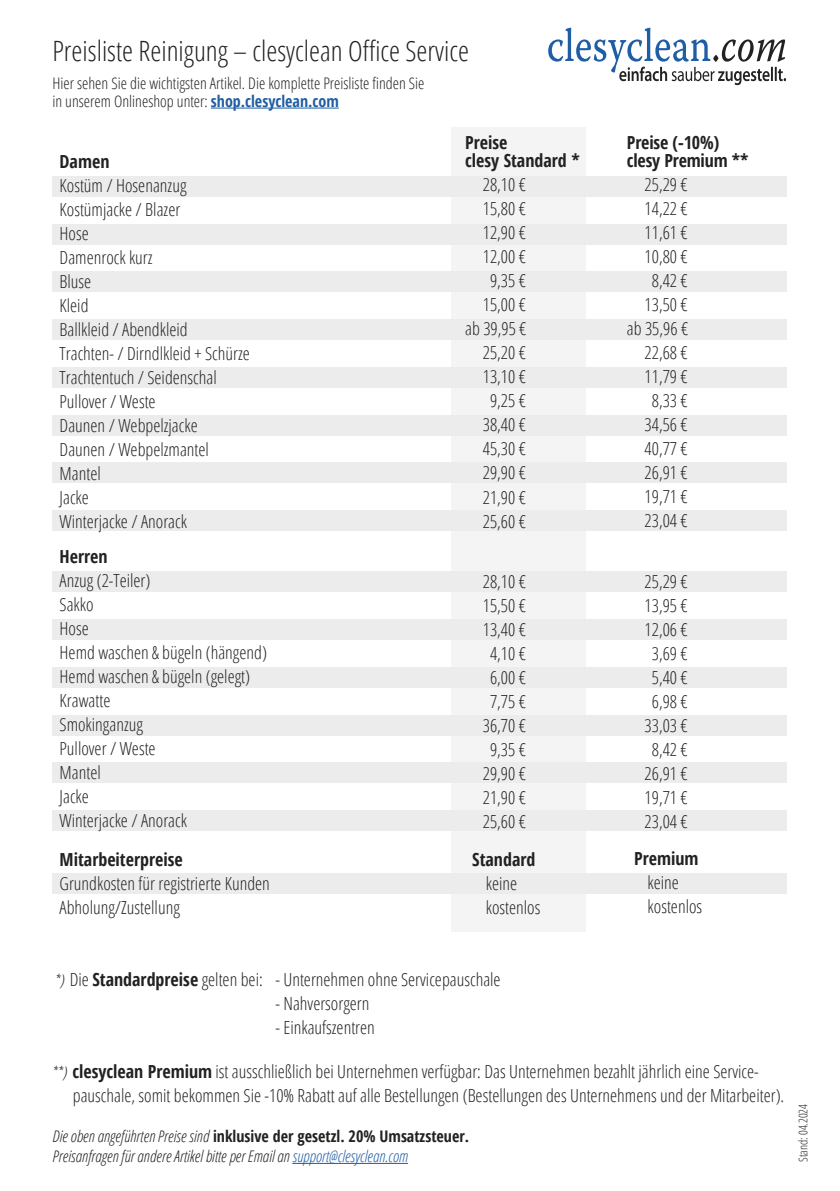
<style>
.page{position:relative;width:840px;height:1191px;background:#fff}
.page>*{position:absolute;margin:0;border:0;box-sizing:border-box;transform-origin:0 0}
.t1{font:300 condensed 28px "Open Sans";color:#222221}
.t2{font:300 condensed 18px/24px "Open Sans";color:#222221}
.t3{font:700 condensed 18px/18px "Open Sans";color:#222221}
.t4{font:italic 300 condensed 16px/20px "Open Sans";color:#222221}
.t5{font:300 condensed 16px/18px "Open Sans";color:#222221}
.t6{font:300 condensed 12px "Open Sans";color:#222221}
.s1{font-weight:700;color:#1f5da5}
.s2{font-style:italic;font-size:16px}
.s3{font-weight:700}
.s4{font-weight:700;font-style:normal}
.s5{color:#1f5da5}
</style>
<div class="page">
<hr style="left:211px;top:108px;width:127px;height:1px;background:#1f5da5">
<div style="left:450px;top:128px;width:135px;height:804px;background:#f4f4f4"></div>
<div style="left:52px;top:176px;width:734px;height:21px;background:#ececec"></div>
<div style="left:52px;top:571px;width:734px;height:21px;background:#ececec"></div>
<div style="left:52px;top:224px;width:734px;height:20px;background:#ececec"></div>
<div style="left:52px;top:619px;width:734px;height:21px;background:#ececec"></div>
<div style="left:52px;top:873px;width:734px;height:21px;background:#ececec"></div>
<div style="left:52px;top:271px;width:734px;height:21px;background:#ececec"></div>
<div style="left:52px;top:667px;width:734px;height:21px;background:#ececec"></div>
<div style="left:52px;top:319px;width:734px;height:21px;background:#ececec"></div>
<div style="left:52px;top:715px;width:734px;height:20px;background:#ececec"></div>
<div style="left:52px;top:367px;width:734px;height:21px;background:#ececec"></div>
<div style="left:52px;top:762px;width:734px;height:21px;background:#ececec"></div>
<div style="left:52px;top:415px;width:734px;height:20px;background:#ececec"></div>
<div style="left:52px;top:810px;width:734px;height:21px;background:#ececec"></div>
<div style="left:52px;top:462px;width:734px;height:21px;background:#ececec"></div>
<div style="left:52px;top:510px;width:734px;height:21px;background:#ececec"></div>
<hr style="left:292px;top:1163px;width:116px;height:1px;background:#1f5da5">
<svg style="left:548px;top:28px;width:237px;height:57px"></svg>
<h1 class="t1" style="left:52px;top:32px;width:418px">Preisliste Reinigung – clesyclean Office Service</h1>
<p class="t5" style="left:52px;top:73px;width:373px">Hier sehen Sie die wichtigsten Artikel. Die komplette Preisliste finden Sie in unserem Onlineshop unter: <span class="s1">shop.clesyclean.com</span></p>
<p class="t3" style="left:60px;top:154px;width:51px">Damen</p>
<p class="t2" style="left:60px;top:173px;width:192px">Kostüm / Hosenanzug<br>Kostümjacke / Blazer<br>Hose<br>Damenrock kurz<br>Bluse<br>Kleid<br>Ballkleid / Abendkleid<br>Trachten- / Dirndlkleid + Schürze<br>Trachtentuch / Seidenschal<br>Pullover / Weste<br>Daunen / Webpelzjacke<br>Daunen / Webpelzmantel<br>Mantel<br>Jacke<br>Winterjacke / Anorack</p>
<p class="t3" style="left:60px;top:549px;width:50px">Herren</p>
<p class="t2" style="left:60px;top:570px;width:209px">Anzug (2-Teiler)<br>Sakko<br>Hose<br>Hemd waschen &amp; bügeln (hängend)<br>Hemd waschen &amp; bügeln (gelegt)<br>Krawatte<br>Smokinganzug<br>Pullover / Weste<br>Mantel<br>Jacke<br>Winterjacke / Anorack</p>
<p class="t3" style="left:60px;top:852px;width:125px">Mitarbeiterpreise</p>
<p class="t2" style="left:60px;top:870px;width:212px">Grundkosten für registrierte Kunden<br>Abholung/Zustellung</p>
<p class="t3" style="left:465px;top:136px;width:116px">Preise<br>clesy Standard *</p>
<p class="t2" style="left:465px;top:175px;width:63px;text-align:right">28,10 €<br>15,80 €<br>12,90 €<br>12,00 €<br>9,35 €<br>15,00 € ab 39,95 €<br>25,20 €<br>13,10 €<br>9,25 €<br>38,40 €<br>45,30 €<br>29,90 €<br>21,90 €<br>25,60 €</p>
<p class="t2" style="left:482px;top:571px;width:45px;text-align:center">28,10 €<br>15,50 €<br>13,40 €<br>4,10 €<br>6,00 €<br>7,75 €<br>36,70 €<br>9,35 €<br>29,90 €<br>21,90 €<br>25,60 €</p>
<p class="t3" style="left:472px;top:852px;width:65px">Standard</p>
<p class="t2" style="left:485px;top:873px;width:56px">keine kostenlos</p>
<p class="t3" style="left:626px;top:136px;width:123px">Preise (-10%) clesy Premium **</p>
<p class="t2" style="left:626px;top:175px;width:63px;text-align:right">25,29 €<br>14,22 €<br>11,61 €<br>10,80 €<br>8,42 €<br>13,50 € ab 35,96 €<br>22,68 €<br>11,79 €<br>8,33 €<br>34,56 €<br>40,77 €<br>26,91 €<br>19,71 €<br>23,04 €</p>
<p class="t2" style="left:644px;top:571px;width:45px;text-align:center">25,29 €<br>13,95 €<br>12,06 €<br>3,69 €<br>5,40 €<br>6,98 €<br>33,03 €<br>8,42 €<br>26,91 €<br>19,71 €<br>23,04 €</p>
<p class="t3" style="left:633px;top:851px;width:66px">Premium</p>
<p class="t2" style="left:647px;top:872px;width:56px">keine kostenlos</p>
<p class="t2" style="left:55px;top:969px;width:447px"><span class="s2">*)</span> Die <span class="s3">Standardpreise</span> gelten bei: - Unternehmen ohne Servicepauschale</p>
<p class="t2" style="left:275px;top:991px;width:95px">- Nahversorgern</p>
<p class="t2" style="left:275px;top:1017px;width:101px">- Einkaufszentren</p>
<p class="t2" style="left:73px;top:1059px;width:712px;text-indent:-20px"><span class="s2">**)</span> <span class="s3">clesyclean Premium</span> ist ausschließlich bei Unternehmen verfügbar: Das Unternehmen bezahlt jährlich eine Service&shy;pauschale, somit bekommen Sie -10% Rabatt auf alle Bestellungen (Bestellungen des Unternehmens und der Mitarbeiter).</p>
<p class="t4" style="left:52px;top:1128px;width:418px">Die oben angeführten Preise sind <span class="s4">inklusive der gesetzl. 20% Umsatzsteuer.<br></span>Preisanfragen für andere Artikel bitte per Email an <span class="s5">support@clesyclean.com</span></p>
<p class="t6" style="left:797px;top:1162px;width:60px;rotate:-90deg">Stand: 04.2024</p>
</div>
